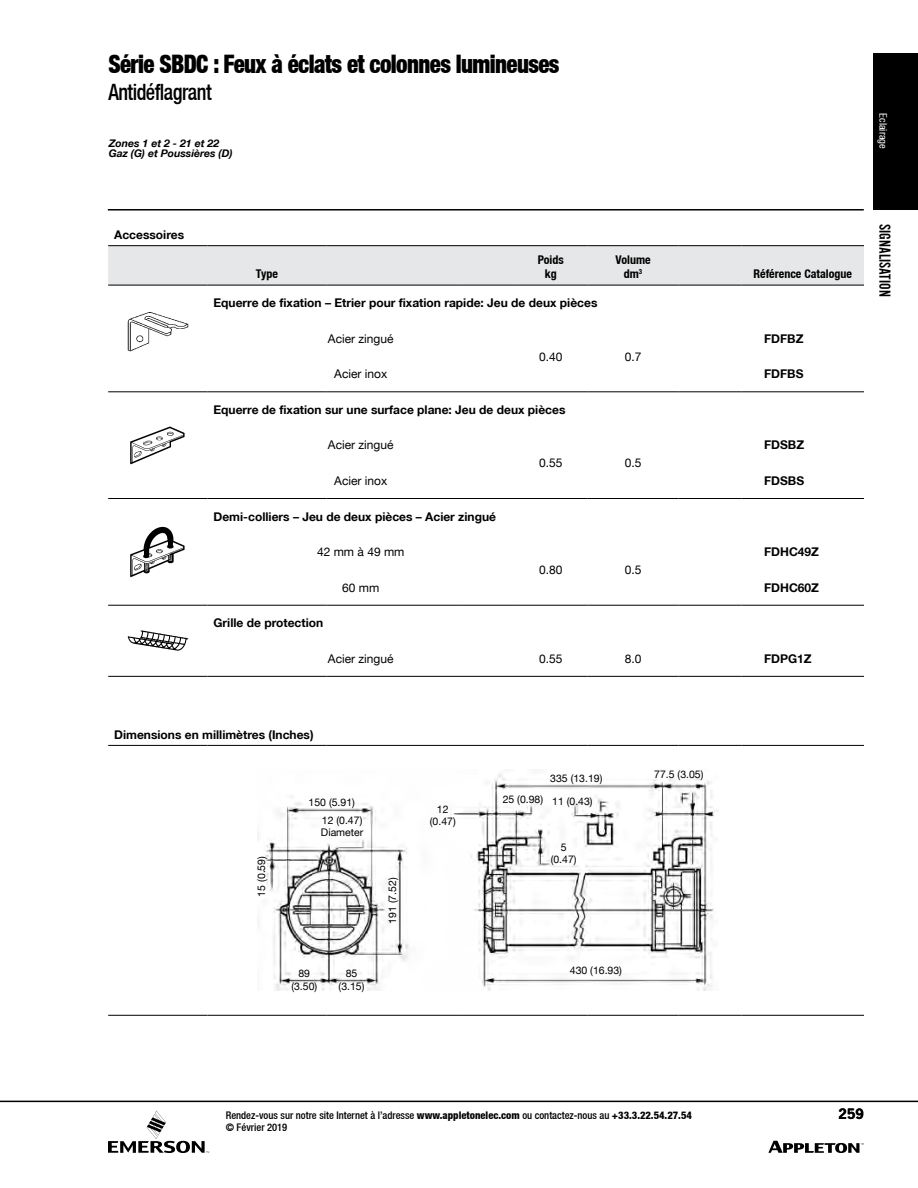
<style>
.page{position:relative;width:918px;height:1188px;background:#fff}
.page>*{position:absolute;margin:0;border:0;box-sizing:border-box;transform-origin:0 0}
.t1{font:900 condensed 25.5px "Helvetica Neue LT";letter-spacing:-.025em;color:#000;scale:.9 1}
.t2{font:500 condensed 22.5px "Helvetica Neue LT";letter-spacing:-.025em;color:#000;scale:.9 1}
.t3{font:16.5px "Alternate Gothic EF No Two";color:#000}
.t4{font:700 13.5px "News Gothic Std";color:#000}
.t5{font:700 12px "Helvetica Neue LT";color:#000}
.t6{font:12px "Helvetica Neue LT";color:#000}
.t7{font:700 condensed 12px/14.4px "Helvetica Neue LT";color:#000;text-align:center}
.t8{font:10.5px/12.6px "Helvetica Neue LT";color:#000;text-align:center}
.t9{font:500 condensed 10.5px/12.6px "Helvetica Neue LT";color:#000}
.t10{font:italic 700 10.5px/10.5px "Helvetica Neue LT";color:#000}
.t11{font:condensed 10.5px "Helvetica Neue LT";color:#fff}
.s1{font-weight:800}
</style>
<div class="page">
<svg style="left:768px;top:1141px;width:96px;height:12px"></svg>
<svg style="left:108px;top:1111px;width:101px;height:42px"></svg>
<div style="left:108px;top:246px;width:756px;height:39px;background:#e6e7e8"></div>
<hr style="left:514px;top:245px;width:74px;height:1px;background:#000">
<hr style="left:588px;top:245px;width:90px;height:1px;background:#000">
<hr style="left:108px;top:245px;width:100px;height:1px;background:#000">
<hr style="left:208px;top:245px;width:118px;height:1px;background:#000">
<hr style="left:326px;top:245px;width:133px;height:1px;background:#000">
<hr style="left:459px;top:245px;width:55px;height:1px;background:#000">
<hr style="left:678px;top:245px;width:64px;height:1px;background:#000">
<hr style="left:742px;top:245px;width:122px;height:1px;background:#000">
<hr style="left:108px;top:392px;width:100px;height:1px;background:#000">
<hr style="left:208px;top:392px;width:118px;height:1px;background:#000">
<hr style="left:326px;top:392px;width:133px;height:1px;background:#000">
<hr style="left:459px;top:392px;width:55px;height:1px;background:#000">
<hr style="left:514px;top:392px;width:74px;height:1px;background:#000">
<hr style="left:588px;top:392px;width:90px;height:1px;background:#000">
<hr style="left:678px;top:392px;width:64px;height:1px;background:#000">
<hr style="left:742px;top:392px;width:122px;height:1px;background:#000">
<hr style="left:108px;top:498px;width:100px;height:1px;background:#000">
<hr style="left:108px;top:605px;width:100px;height:1px;background:#000">
<hr style="left:208px;top:498px;width:118px;height:1px;background:#000">
<hr style="left:326px;top:498px;width:133px;height:1px;background:#000">
<hr style="left:459px;top:498px;width:55px;height:1px;background:#000">
<hr style="left:514px;top:498px;width:74px;height:1px;background:#000">
<hr style="left:588px;top:498px;width:90px;height:1px;background:#000">
<hr style="left:678px;top:498px;width:64px;height:1px;background:#000">
<hr style="left:742px;top:498px;width:122px;height:1px;background:#000">
<hr style="left:208px;top:605px;width:118px;height:1px;background:#000">
<hr style="left:326px;top:605px;width:133px;height:1px;background:#000">
<hr style="left:459px;top:605px;width:55px;height:1px;background:#000">
<hr style="left:514px;top:605px;width:74px;height:1px;background:#000">
<hr style="left:588px;top:605px;width:90px;height:1px;background:#000">
<hr style="left:678px;top:605px;width:64px;height:1px;background:#000">
<hr style="left:742px;top:605px;width:122px;height:1px;background:#000">
<hr style="left:108px;top:745px;width:100px;height:1px;background:#000">
<hr style="left:208px;top:745px;width:118px;height:1px;background:#000">
<hr style="left:326px;top:745px;width:133px;height:1px;background:#000">
<hr style="left:459px;top:745px;width:55px;height:1px;background:#000">
<hr style="left:514px;top:745px;width:74px;height:1px;background:#000">
<hr style="left:588px;top:745px;width:90px;height:1px;background:#000">
<hr style="left:678px;top:745px;width:64px;height:1px;background:#000">
<hr style="left:742px;top:745px;width:122px;height:1px;background:#000">
<hr style="left:108px;top:1015px;width:100px;height:1px;background:#000">
<hr style="left:208px;top:1015px;width:118px;height:1px;background:#000">
<hr style="left:326px;top:1015px;width:133px;height:1px;background:#000">
<hr style="left:459px;top:1015px;width:55px;height:1px;background:#000">
<hr style="left:514px;top:1015px;width:74px;height:1px;background:#000">
<hr style="left:588px;top:1015px;width:90px;height:1px;background:#000">
<hr style="left:678px;top:1015px;width:64px;height:1px;background:#000">
<hr style="left:742px;top:1015px;width:122px;height:1px;background:#000">
<hr style="left:108px;top:285px;width:100px;height:1px;background:#000">
<hr style="left:208px;top:285px;width:118px;height:1px;background:#000">
<hr style="left:326px;top:285px;width:133px;height:1px;background:#000">
<hr style="left:459px;top:285px;width:55px;height:1px;background:#000">
<hr style="left:514px;top:285px;width:74px;height:1px;background:#000">
<hr style="left:588px;top:285px;width:90px;height:1px;background:#000">
<hr style="left:678px;top:285px;width:64px;height:1px;background:#000">
<hr style="left:742px;top:285px;width:122px;height:1px;background:#000">
<hr style="left:108px;top:676px;width:100px;height:1px;background:#000">
<hr style="left:208px;top:676px;width:118px;height:1px;background:#000">
<hr style="left:326px;top:676px;width:133px;height:1px;background:#000">
<hr style="left:459px;top:676px;width:55px;height:1px;background:#000">
<hr style="left:514px;top:676px;width:74px;height:1px;background:#000">
<hr style="left:588px;top:676px;width:90px;height:1px;background:#000">
<hr style="left:678px;top:676px;width:64px;height:1px;background:#000">
<hr style="left:742px;top:676px;width:122px;height:1px;background:#000">
<img style="left:127px;top:312px;width:62px;height:40px">
<img style="left:130px;top:426px;width:55px;height:39px">
<img style="left:130px;top:526px;width:55px;height:52px">
<img style="left:127px;top:630px;width:61px;height:21px">
<img style="left:258px;top:773px;width:459px;height:217px">
<hr style="left:0;top:1101px;width:918px;height:1px;background:#000">
<hr style="left:108px;top:209px;width:756px;height:2px;background:#000">
<div style="left:873px;top:53px;width:45px;height:156px;background:#000"></div>
<h1 class="t1" style="left:108px;top:48px;width:503px">Série SBDC : Feux à éclats et colonnes lumineuses</h1>
<h2 class="t2" style="left:108px;top:79px;width:116px">Antidéflagrant</h2>
<p class="t10" style="left:109px;top:137px;width:125px">Zones 1 et 2 - 21 et 22<br>Gaz (G) et Poussières (D)</p>
<p class="t11" style="left:889px;top:113px;width:37px;rotate:90deg">Eclairage</p>
<p class="t5" style="left:114px;top:227px;width:71px">Accessoires</p>
<p class="t7" style="left:256px;top:267px;width:23px">Type</p>
<p class="t7" style="left:538px;top:252px;width:27px">Poids kg</p>
<p class="t7" style="left:615px;top:252px;width:37px">Volume dm<sup>3</sup></p>
<p class="t5" style="left:214px;top:295px;width:385px">Equerre de fixation – Etrier pour fixation rapide: Jeu de deux pièces</p>
<p class="t6" style="left:328px;top:331px;width:67px">Acier zingué</p>
<p class="t6" style="left:539px;top:349px;width:25px">0.40</p>
<p class="t6" style="left:625px;top:349px;width:18px">0.7</p>
<p class="t7" style="left:754px;top:267px;width:100px">Référence Catalogue</p>
<p class="t5" style="left:764px;top:331px;width:41px">FDFBZ</p>
<p class="t6" style="left:334px;top:367px;width:55px">Acier inox</p>
<p class="t5" style="left:764px;top:367px;width:41px">FDFBS</p>
<p class="t5" style="left:214px;top:402px;width:353px">Equerre de fixation sur une surface plane: Jeu de deux pièces</p>
<p class="t6" style="left:328px;top:438px;width:67px">Acier zingué</p>
<p class="t6" style="left:539px;top:456px;width:25px">0.55</p>
<p class="t6" style="left:625px;top:456px;width:18px">0.5</p>
<p class="t5" style="left:764px;top:438px;width:42px">FDSBZ</p>
<p class="t6" style="left:334px;top:474px;width:55px">Acier inox</p>
<p class="t5" style="left:764px;top:473px;width:42px">FDSBS</p>
<p class="t5" style="left:214px;top:509px;width:284px">Demi-colliers – Jeu de deux pièces – Acier zingué</p>
<p class="t6" style="left:317px;top:545px;width:89px">42 mm à 49 mm</p>
<p class="t6" style="left:539px;top:563px;width:25px">0.80</p>
<p class="t6" style="left:625px;top:563px;width:18px">0.5</p>
<p class="t5" style="left:764px;top:544px;width:56px">FDHC49Z</p>
<p class="t5" style="left:214px;top:616px;width:111px">Grille de protection</p>
<p class="t6" style="left:342px;top:580px;width:39px">60 mm</p>
<p class="t5" style="left:764px;top:580px;width:56px">FDHC60Z</p>
<p class="t6" style="left:328px;top:651px;width:67px">Acier zingué</p>
<p class="t6" style="left:539px;top:651px;width:25px">0.55</p>
<p class="t6" style="left:625px;top:651px;width:18px">8.0</p>
<p class="t5" style="left:764px;top:651px;width:49px">FDPG1Z</p>
<p class="t5" style="left:114px;top:727px;width:201px">Dimensions en millimètres (Inches)</p>
<p class="t8" style="left:255px;top:897px;width:42px;rotate:-90deg">15 (0.59)</p>
<p class="t8" style="left:322px;top:793px;width:42px;line-height:18.1px;text-align:left;text-indent:-13px">150 (5.91)<br>12 (0.47)</p>
<p class="t8" style="left:321px;top:826px;width:44px">Diameter</p>
<p class="t8" style="left:291px;top:967px;width:27px">89 (3.50)</p>
<p class="t8" style="left:339px;top:967px;width:27px">85 (3.15)</p>
<p class="t8" style="left:386px;top:924px;width:48px;rotate:-90deg">191 (7.52)</p>
<p class="t8" style="left:430px;top:803px;width:27px;line-height:12px">12 (0.47)</p>
<p class="t8" style="left:550px;top:767px;width:54px;line-height:23.1px;text-align:left">335 (13.19)<br>11 (0.43)</p>
<p class="t8" style="left:503px;top:793px;width:42px">25 (0.98)</p>
<p class="t8" style="left:551px;top:841px;width:27px;line-height:12px">5 (0.47)</p>
<p class="t8" style="left:654px;top:768px;width:51px">77.5 (3.05)</p>
<p class="t8" style="left:570px;top:964px;width:54px">430 (16.93)</p>
<h3 class="t3" style="left:893px;top:224px;width:74px;rotate:90deg">SIGNALISATION</h3>
<p class="t9" style="left:226px;top:1109px;width:468px">Rendez-vous sur notre site Internet à l’adresse <span class="s1">www.appletonelec.com</span> ou contactez-nous au <span class="s1">+33.3.22.54.27.54 </span>© Février 2019</p>
<p class="t4" style="left:839px;top:1105px;width:27px">259</p>
</div>
